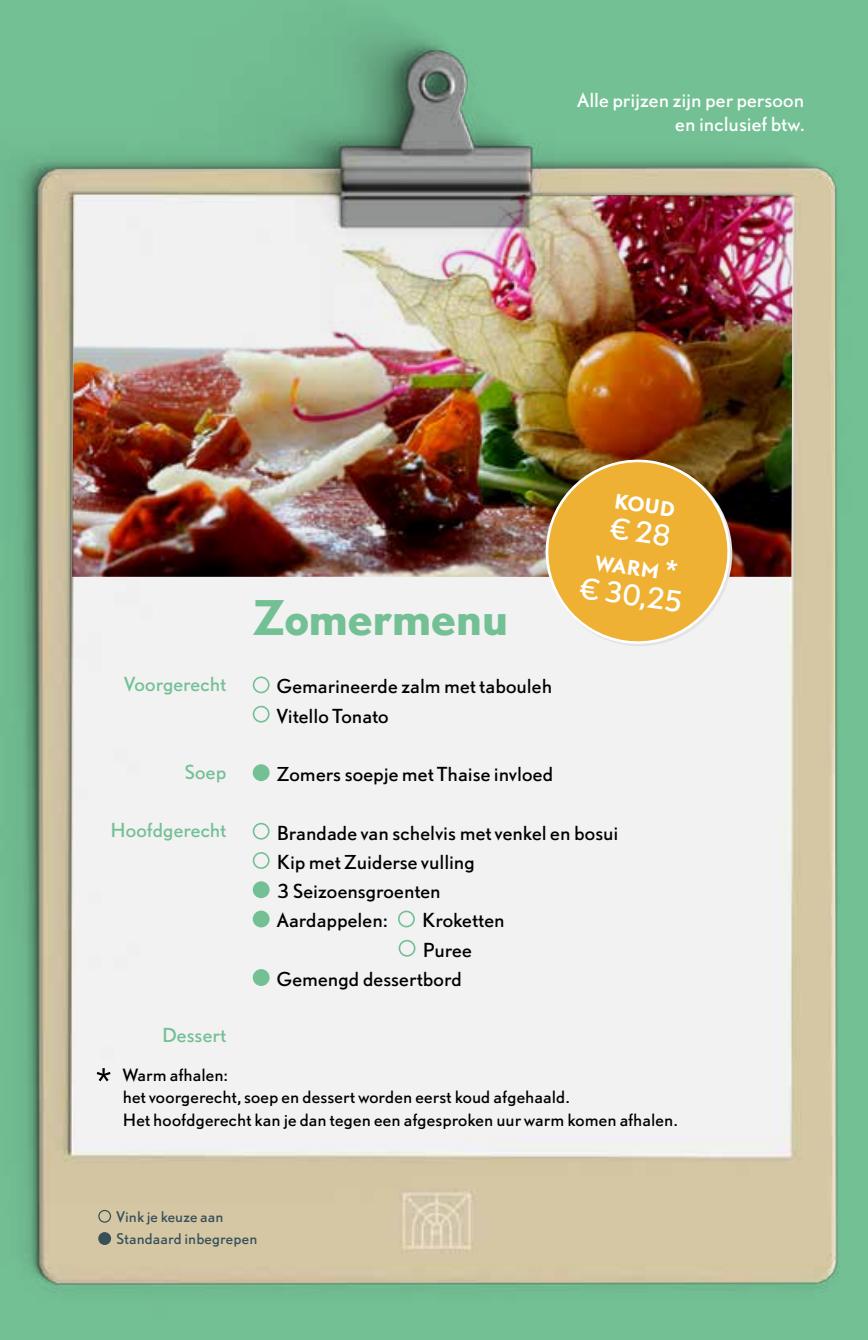
<style>
.page{position:relative;width:868px;height:1340px;background:#fff}
.page>*{position:absolute;margin:0;border:0;box-sizing:border-box;transform-origin:0 0}
.t1{font:700 44.55px "DTL Nobel T";letter-spacing:-.01em;color:#74c095}
.t2{font:26.78px "DTL Nobel T";color:#fff}
.t3{font:700 18.68px "DTL Nobel T";color:#fff}
.t4{font:18px/29.2px "DTL Nobel T";letter-spacing:.005em;color:#000}
.t5{font:18px/24.8px "DTL Nobel T";letter-spacing:.005em;color:#fff;text-align:right}
.t6{font:18px "DTL Nobel T";letter-spacing:.01em;color:#74c095}
.t7{font:15.75px/22.5px "DTL Nobel T";letter-spacing:.01em;color:#000}
.t8{font:13.72px/22.3px "DTL Nobel T";letter-spacing:.015em;color:#364f59}
.s1{font-weight:400;font-size:26.78px}
.s2{font-family:"DTL Nobel T Euro"}
</style>
<div class="page">
<img style="left:0;top:0;width:867px;height:1339px">
<div style="left:253px;top:676px;width:16px;height:17px;border:2px solid #74c095;border-radius:50%"></div>
<div style="left:253px;top:705px;width:16px;height:17px;border:2px solid #74c095;border-radius:50%"></div>
<div style="left:253px;top:765px;width:16px;height:15px;background:#74c095;border-radius:50%"></div>
<div style="left:253px;top:764px;width:16px;height:17px;border:2px solid #74c095;border-radius:50%"></div>
<div style="left:253px;top:822px;width:16px;height:17px;border:2px solid #74c095;border-radius:50%"></div>
<div style="left:253px;top:852px;width:16px;height:17px;border:2px solid #74c095;border-radius:50%"></div>
<div style="left:253px;top:882px;width:16px;height:15px;background:#74c095;border-radius:50%"></div>
<div style="left:253px;top:881px;width:16px;height:17px;border:2px solid #74c095;border-radius:50%"></div>
<div style="left:253px;top:911px;width:16px;height:15px;background:#74c095;border-radius:50%"></div>
<div style="left:253px;top:910px;width:16px;height:17px;border:2px solid #74c095;border-radius:50%"></div>
<div style="left:398px;top:910px;width:17px;height:17px;border:2px solid #74c095;border-radius:50%"></div>
<div style="left:398px;top:939px;width:17px;height:17px;border:2px solid #74c095;border-radius:50%"></div>
<div style="left:253px;top:969px;width:16px;height:16px;background:#74c095;border-radius:50%"></div>
<div style="left:253px;top:969px;width:16px;height:17px;border:2px solid #74c095;border-radius:50%"></div>
<div style="left:98px;top:1209px;width:13px;height:13px;border:1px solid #364f59;border-radius:50%"></div>
<div style="left:99px;top:1232px;width:11px;height:12px;background:#364f59;border-radius:50%"></div>
<div style="left:98px;top:1232px;width:13px;height:12px;border:1px solid #364f59;border-radius:50%"></div>
<svg style="left:97px;top:1068px;width:13px;height:13px"></svg>
<img style="left:72px;top:193px;width:720px;height:384px">
<svg style="left:538px;top:452px;width:199px;height:196px"></svg>
<p class="t5" style="left:577px;top:87px;width:228px">Alle prijzen zijn per persoon en inclusief btw.</p>
<h1 class="t1" style="left:253px;top:587px;width:257px">Zomermenu</h1>
<p class="t3" style="left:615px;top:488px;width:63px;rotate:8deg">koud</p>
<p class="t3" style="left:596px;top:550px;width:83px;rotate:8deg">warm <span class="s1">*</span></p>
<h2 class="t2" style="left:583px;top:569px;width:104px;rotate:8deg"><span class="s2">€</span> 30,25</h2>
<p class="t6" style="left:124px;top:672px;width:103px">Voorgerecht</p>
<p class="t4" style="left:277px;top:671px;width:277px">Gemarineerde zalm met tabouleh<br>Vitello Tonato</p>
<p class="t6" style="left:185px;top:759px;width:43px">Soep</p>
<p class="t4" style="left:277px;top:759px;width:278px">Zomers soepje met Thaise invloed</p>
<p class="t6" style="left:110px;top:818px;width:117px">Hoofdgerecht</p>
<p class="t4" style="left:277px;top:817px;width:343px">Brandade van schelvis met venkel en bosui<br>Kip met Zuiderse vulling<br>3 Seizoensgroenten<br>Aardappelen:</p>
<p class="t4" style="left:422px;top:905px;width:84px">Kroketten</p>
<p class="t4" style="left:422px;top:934px;width:50px">Puree</p>
<p class="t4" style="left:277px;top:963px;width:186px">Gemengd dessertbord</p>
<p class="t6" style="left:162px;top:1023px;width:65px">Dessert</p>
<p class="t7" style="left:123px;top:1062px;width:556px">Warm afhalen:<br>het voorgerecht, soep en dessert worden eerst koud afgehaald.<br>Het hoofdgerecht kan je dan tegen een afgesproken uur warm komen afhalen.</p>
<p class="t8" style="left:117px;top:1204px;width:142px">Vink je keuze aan<br>Standaard inbegrepen</p>
</div>
